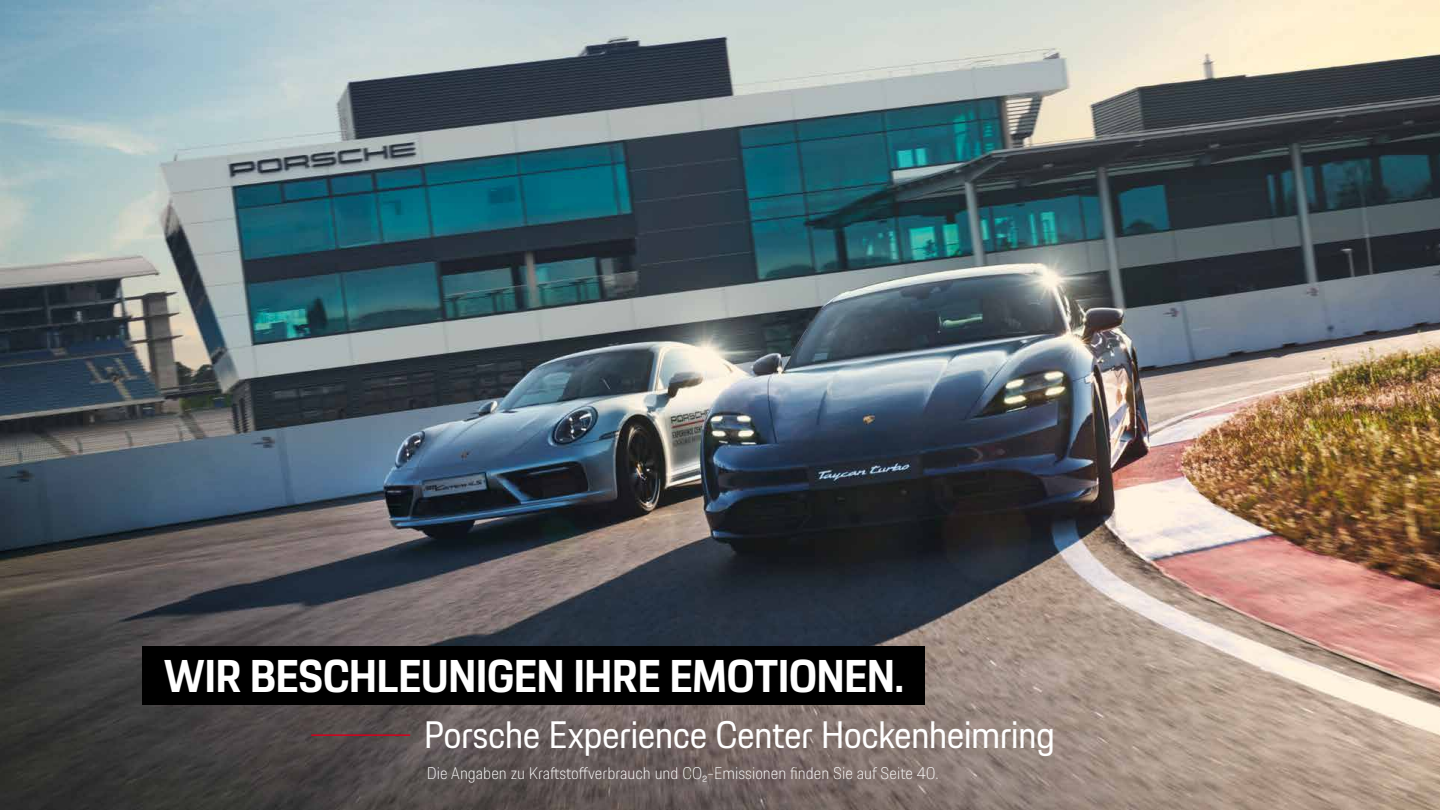
<style>
.page{position:relative;width:1440px;height:810px;background:#fff}
.page>*{position:absolute;margin:0;border:0;box-sizing:border-box;transform-origin:0 0}
.t1{font:700 45px "Porsche Next";letter-spacing:-.01em;color:#fff}
.t2{font:37.5px "Porsche Next";letter-spacing:-.015em;color:#fff}
.t3{font:100 16.5px "Porsche Next";color:#fff}
</style>
<div class="page">
<img style="left:0;top:0;width:1440px;height:810px">
<hr style="left:311px;top:734px;width:99px;height:2px;background:#d5001c">
<div style="left:142px;top:647px;width:783px;height:58px;background:#000"></div>
<h1 class="t1" style="left:164px;top:646px;width:742px">WIR BESCHLEUNIGEN IHRE EMOTIONEN.</h1>
<h2 class="t2" style="left:424px;top:710px;width:633px">Porsche Experience Center Hockenheimring</h2>
<p class="t3" style="left:427px;top:762px;width:513px">Die Angaben zu Kraftstoffverbrauch und CO₂-Emissionen finden Sie auf Seite 40.</p>
</div>
